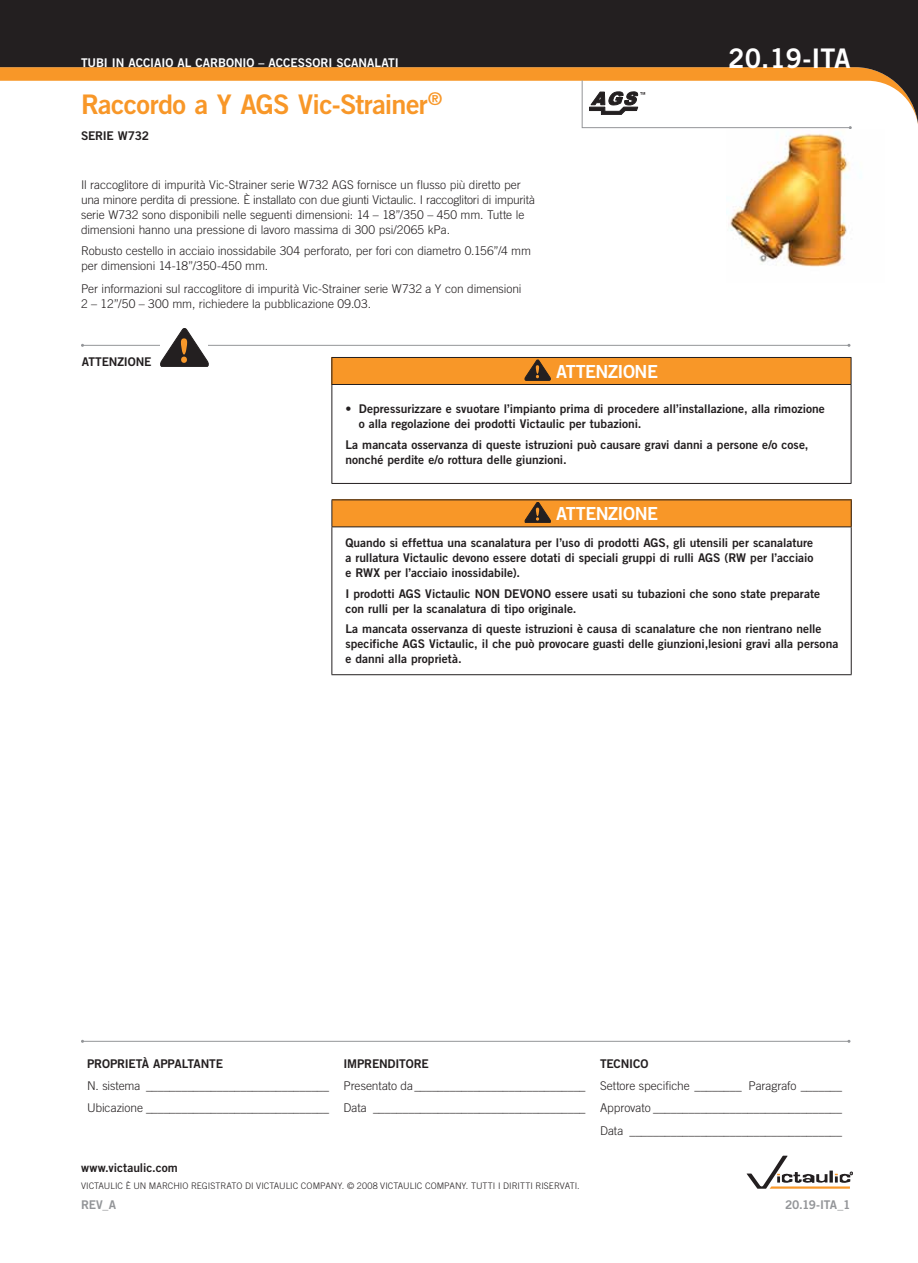
<style>
.page{position:relative;width:918px;height:1263px;background:#fff}
.page>*{position:absolute;margin:0;border:0;box-sizing:border-box;transform-origin:0 0}
.Product_Head{font:27px "Trade Gothic LT Std Bd 2";letter-spacing:-.025em;color:#f89728}
.Number_Head{font:27px "Trade Gothic LT Std Bd 2";color:#fff}
.Warning{font:18px "Trade Gothic LT Std Bd 2";letter-spacing:-.03em;color:#fff}
.Warning_Text{font:12px/15px "Trade Gothic LT Std Bd 2";color:#231f20}
.Body{font:300 12px/15px "Trade Gothic LT Std";letter-spacing:-.01em;color:#231f20}
.Request_Publication{font:300 12px "Trade Gothic LT Std";letter-spacing:-.005em;color:#231f20}
.Warning_Text_Bullet{font:12px/15px "Trade Gothic LT Std Bd 2";color:#231f20}
.Chart_Head{font:300 12px/15px "Trade Gothic LT Std";letter-spacing:-.005em;color:#231f20}
.Sidebar_subhead{font:12px "Trade Gothic LT Std Bd 2";letter-spacing:-.015em;color:#231f20}
.footers{font:12px "Trade Gothic LT Std Bd 2";letter-spacing:-.005em;color:#fff}
.Body-2{font:12px "Trade Gothic LT Std Bd 2";color:#231f20}
.Page_Number_R{font:12px "Trade Gothic LT Std Bd 2";letter-spacing:-.035em;color:#939598}
.Page_Number_L{font:12px "Trade Gothic LT Std Bd 2";color:#939598}
.Trademark{font:300 9px "Trade Gothic LT Std";letter-spacing:.005em;color:#231f20}
</style>
<div class="page">
<hr style="left:82px;top:345px;width:767px;height:1px;background:#939598">
<div style="left:332px;top:500px;width:519px;height:27px;background:#f89728"></div>
<hr style="left:332px;top:499px;width:520px;height:1px;background:#231f20">
<svg style="left:332px;top:500px;width:1px;height:26px"></svg>
<svg style="left:851px;top:500px;width:1px;height:26px"></svg>
<hr style="left:332px;top:526px;width:520px;height:1px;background:#231f20">
<hr style="left:332px;top:527px;width:1px;height:147px;background:#231f20">
<hr style="left:851px;top:527px;width:1px;height:147px;background:#231f20">
<hr style="left:332px;top:674px;width:520px;height:1px;background:#231f20">
<svg style="left:525px;top:502px;width:26px;height:21px"></svg>
<div style="left:332px;top:357px;width:519px;height:27px;background:#f89728"></div>
<hr style="left:332px;top:357px;width:519px;height:1px;background:#231f20">
<svg style="left:332px;top:358px;width:1px;height:26px"></svg>
<svg style="left:851px;top:358px;width:1px;height:26px"></svg>
<hr style="left:332px;top:384px;width:519px;height:1px;background:#231f20">
<hr style="left:332px;top:385px;width:1px;height:98px;background:#231f20">
<hr style="left:851px;top:385px;width:1px;height:98px;background:#231f20">
<hr style="left:332px;top:483px;width:519px;height:1px;background:#231f20">
<svg style="left:525px;top:360px;width:25px;height:20px"></svg>
<svg style="left:160px;top:328px;width:48px;height:39px"></svg>
<svg style="left:0;top:0;width:918px;height:124px;fill:#231f20"></svg>
<svg style="left:747px;top:1155px;width:106px;height:33px"></svg>
<hr style="left:82px;top:1040px;width:767px;height:1px;background:#939598">
<svg style="left:581px;top:80px;width:271px;height:49px"></svg>
<img style="left:726px;top:133px;width:124px;height:134px">
<p class="footers" style="left:81px;top:55px;width:319px">TUBI IN ACCIAIO AL CARBONIO – ACCESSORI SCANALATI</p>
<p class="Number_Head" style="left:728px;top:42px;width:124px">20.19-ITA</p>
<p class="Product_Head" style="left:81px;top:87px;width:363px">Raccordo a Y AGS Vic-Strainer<sup>®</sup></p>
<p class="Sidebar_subhead" style="left:81px;top:128px;width:70px">SERIE W732</p>
<p class="Body" style="left:81px;top:177px;width:456px">Il raccoglitore di impurità Vic-Strainer serie W732 AGS fornisce un flusso più diretto per una minore perdita di pressione. È installato con due giunti Victaulic. I raccoglitori di impurità serie W732 sono disponibili nelle seguenti dimensioni: 14 – 18”/350 – 450 mm. Tutte le dimensioni hanno una pressione di lavoro massima di 300 psi/2065 kPa.</p>
<p class="Body" style="left:81px;top:243px;width:452px">Robusto cestello in acciaio inossidabile 304 perforato, per fori con diametro 0.156”/4 mm per dimensioni 14-18”/350-450 mm.</p>
<p class="Chart_Head" style="left:81px;top:281px;width:442px">Per informazioni sul raccoglitore di impurità Vic-Strainer serie W732 a Y con dimensioni<br>2 – 12”/50 – 300 mm, richiedere la pubblicazione 09.03.</p>
<p class="Sidebar_subhead" style="left:82px;top:354px;width:71px">ATTENZIONE</p>
<p class="Warning" style="left:556px;top:360px;width:103px">ATTENZIONE</p>
<p class="Warning_Text_Bullet" style="left:359px;top:401px;width:468px;text-indent:-14px">• Depressurizzare e svuotare l’impianto prima di procedere all’installazione, alla rimozione o alla regolazione dei prodotti Victaulic per tubazioni.</p>
<p class="Warning_Text" style="left:345px;top:436px;width:465px">La mancata osservanza di queste istruzioni può causare gravi danni a persone e/o cose, nonché perdite e/o rottura delle giunzioni.</p>
<p class="Warning" style="left:556px;top:502px;width:103px">ATTENZIONE</p>
<p class="Warning_Text" style="left:345px;top:535px;width:470px;text-align:justify">Quando si effettua una scanalatura per l’uso di prodotti AGS, gli utensili per scanalature a rullatura Victaulic devono essere dotati di speciali gruppi di rulli AGS (RW per l’acciaio e RWX per l’acciaio inossidabile).</p>
<p class="Warning_Text" style="left:345px;top:585px;width:476px">I prodotti AGS Victaulic NON DEVONO essere usati su tubazioni che sono state preparate con rulli per la scanalatura di tipo originale.</p>
<p class="Warning_Text" style="left:345px;top:621px;width:495px">La mancata osservanza di queste istruzioni è causa di scanalature che non rientrano nelle specifiche AGS Victaulic, il che può provocare guasti delle giunzioni,lesioni gravi alla persona e danni alla proprietà.</p>
<p class="Sidebar_subhead" style="left:87px;top:1056px;width:138px">PROPRIETÀ APPALTANTE</p>
<p class="Sidebar_subhead" style="left:344px;top:1056px;width:87px">IMPRENDITORE</p>
<p class="Sidebar_subhead" style="left:600px;top:1056px;width:50px">TECNICO</p>
<p class="Request_Publication" style="left:87px;top:1078px;width:244px">N. sistema _______________________________</p>
<p class="Request_Publication" style="left:344px;top:1078px;width:244px">Presentato da_____________________________</p>
<p class="Request_Publication" style="left:600px;top:1078px;width:244px">Settore specifiche ________ Paragrafo _______</p>
<p class="Request_Publication" style="left:87px;top:1100px;width:244px">Ubicazione _______________________________</p>
<p class="Request_Publication" style="left:344px;top:1100px;width:244px">Data ____________________________________</p>
<p class="Request_Publication" style="left:600px;top:1100px;width:244px">Approvato ________________________________</p>
<p class="Request_Publication" style="left:600px;top:1123px;width:244px">Data ____________________________________</p>
<p class="Body-2" style="left:81px;top:1160px;width:98px">www.victaulic.com</p>
<p class="Trademark" style="left:81px;top:1179px;width:500px">VICTAULIC È UN MARCHIO REGISTRATO DI VICTAULIC COMPANY. © 2008 VICTAULIC COMPANY. TUTTI I DIRITTI RISERVATI.</p>
<p class="Page_Number_L" style="left:81px;top:1196px;width:37px">REV_A</p>
<p class="Page_Number_R" style="left:785px;top:1197px;width:67px">20.19-ITA_1</p>
</div>
